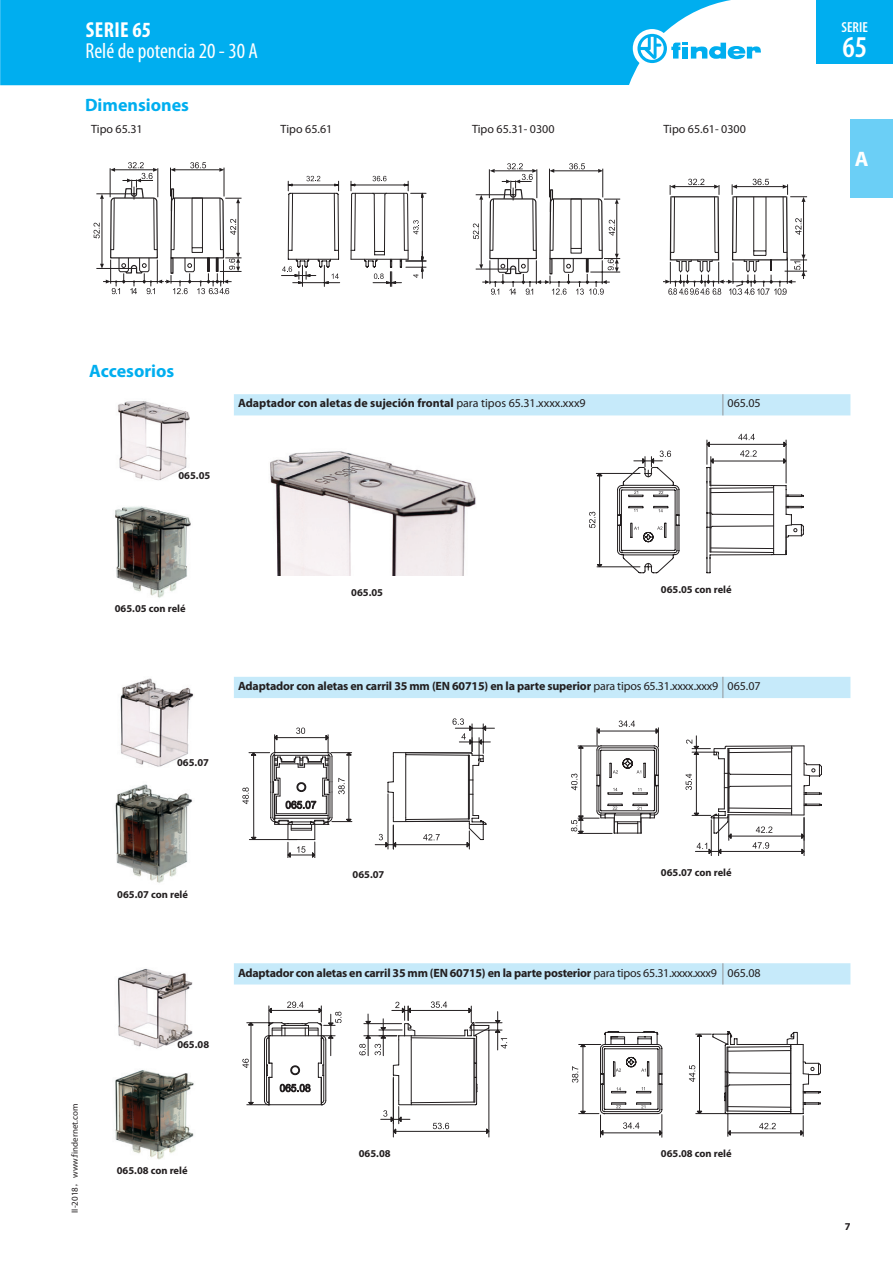
<style>
.page{position:relative;width:893px;height:1263px;background:#fff}
.page>*{position:absolute;margin:0;border:0;box-sizing:border-box;transform-origin:0 0}
.t1{font:600 condensed 30.3px "Myriad Pro";color:#fff}
.t2{font:condensed 21.75px "Myriad Pro";color:#fff}
.t3{font:700 condensed 21.75px "Myriad Pro";letter-spacing:.02em;color:#fff}
.t4{font:700 21px "Myriad Pro";color:#fff}
.t5{font:700 18px "Myriad Pro";color:#00aeef}
.t6{font:600 condensed 14.55px "Myriad Pro";color:#fff}
.t7{font:700 12px "Myriad Pro";letter-spacing:-.015em;color:#231f20}
.t8{font:12px "Myriad Pro";color:#231f20}
.t9{font:700 10.5px "Myriad Pro";color:#231f20}
.t10{font:9px "Myriad Pro";color:#231f20}
.s1{font-weight:400}
.s2{font-family:"Sim Hei"}
</style>
<div class="page">
<div style="left:850px;top:119px;width:43px;height:79px;background:#6bcff6"></div>
<div style="left:0;top:0;width:731px;height:85px;background:#00aeef"></div>
<div style="left:633px;top:29px;width:38px;height:39px;background:#fff;border-radius:50%"></div>
<svg style="left:637px;top:34px;width:124px;height:29px"></svg>
<div style="left:816px;top:0;width:77px;height:64px;background:#00aeef"></div>
<svg style="left:94px;top:162px;width:148px;height:132px"></svg>
<svg style="left:281px;top:176px;width:145px;height:110px"></svg>
<svg style="left:473px;top:163px;width:147px;height:132px"></svg>
<svg style="left:663px;top:179px;width:144px;height:116px"></svg>
<svg style="left:234px;top:394px;width:616px;height:590px"></svg>
<svg style="left:722px;top:394px;width:1px;height:21px"></svg>
<svg style="left:722px;top:677px;width:1px;height:21px"></svg>
<svg style="left:722px;top:963px;width:1px;height:21px"></svg>
<img style="left:118px;top:401px;width:72px;height:80px">
<img style="left:115px;top:506px;width:76px;height:92px">
<img style="left:238px;top:431px;width:258px;height:145px">
<hr style="left:596px;top:473px;width:44px;height:1px;background:#231f20">
<hr style="left:597px;top:566px;width:43px;height:1px;background:#231f20">
<hr style="left:599px;top:476px;width:1px;height:88px;background:#231f20">
<svg style="left:589px;top:512px;width:6px;height:16px"></svg>
<svg style="left:597px;top:473px;width:5px;height:3px"></svg>
<svg style="left:597px;top:564px;width:5px;height:3px"></svg>
<svg style="left:617px;top:434px;width:187px;height:139px"></svg>
<img style="left:120px;top:678px;width:74px;height:89px">
<img style="left:115px;top:784px;width:78px;height:99px">
<svg style="left:375px;top:718px;width:119px;height:131px"></svg>
<svg style="left:242px;top:727px;width:110px;height:131px"></svg>
<hr style="left:804px;top:817px;width:1px;height:39px;background:#231f20">
<hr style="left:711px;top:820px;width:1px;height:36px;background:#231f20">
<hr style="left:718px;top:813px;width:1px;height:43px;background:#231f20">
<svg style="left:571px;top:720px;width:88px;height:114px"></svg>
<svg style="left:685px;top:736px;width:137px;height:118px"></svg>
<hr style="left:581px;top:746px;width:1px;height:72px;background:#231f20">
<img style="left:117px;top:968px;width:76px;height:81px">
<img style="left:115px;top:1070px;width:79px;height:90px">
<svg style="left:242px;top:1001px;width:99px;height:105px"></svg>
<hr style="left:489px;top:1030px;width:1px;height:107px;background:#231f20">
<hr style="left:393px;top:1078px;width:1px;height:59px;background:#231f20">
<svg style="left:359px;top:1001px;width:148px;height:133px"></svg>
<svg style="left:689px;top:1031px;width:132px;height:105px"></svg>
<svg style="left:572px;top:1031px;width:91px;height:106px"></svg>
<hr style="left:583px;top:1046px;width:1px;height:66px;background:#231f20">
<h2 class="t3" style="left:86px;top:17px;width:67px">SERIE 65</h2>
<h2 class="t2" style="left:85px;top:38px;width:174px">Relé de potencia 20 - 30 A</h2>
<h3 class="t5" style="left:85px;top:93px;width:106px">Dimensiones</h3>
<p class="t8" style="left:91px;top:121px;width:53px">Tipo 65.31</p>
<p class="t8" style="left:281px;top:121px;width:53px">Tipo 65.61</p>
<p class="t8" style="left:472px;top:121px;width:84px">Tipo 65.31- 0300</p>
<p class="t8" style="left:663px;top:121px;width:84px">Tipo 65.61- 0300</p>
<h3 class="t5" style="left:89px;top:359px;width:87px">Accesorios</h3>
<p class="t9" style="left:178px;top:469px;width:33px">065.05</p>
<p class="t7" style="left:238px;top:396px;width:349px">Adaptador con aletas de sujeción frontal <span class="s1">para tipos 65.31.xxxx.xxx9</span></p>
<p class="t8" style="left:727px;top:396px;width:35px">065.05</p>
<p class="t9" style="left:115px;top:601px;width:72px">065.05 con relé</p>
<p class="t9" style="left:177px;top:755px;width:33px">065.07</p>
<p class="t9" style="left:351px;top:585px;width:33px">065.05</p>
<p class="t9" style="left:661px;top:583px;width:72px">065.05 con relé</p>
<p class="t7" style="left:238px;top:678px;width:524px">Adaptador con aletas en carril 35 mm (EN 60715) en la parte superior <span class="s1">para tipos 65.31.xxxx.xxx9 065.07</span></p>
<p class="t10" style="left:69px;top:1213px;width:111px;rotate:-90deg">II-2018<span class="s2">，</span>www.findernet.com</p>
<p class="t9" style="left:117px;top:887px;width:72px">065.07 con relé</p>
<p class="t9" style="left:177px;top:1037px;width:33px">065.08</p>
<p class="t9" style="left:352px;top:867px;width:33px">065.07</p>
<p class="t9" style="left:661px;top:865px;width:72px">065.07 con relé</p>
<p class="t7" style="left:238px;top:965px;width:524px">Adaptador con aletas en carril 35 mm (EN 60715) en la parte posterior <span class="s1">para tipos 65.31.xxxx.xxx9 065.08</span></p>
<p class="t9" style="left:117px;top:1163px;width:72px">065.08 con relé</p>
<p class="t9" style="left:359px;top:1146px;width:33px">065.08</p>
<p class="t9" style="left:661px;top:1147px;width:72px">065.08 con relé</p>
<p class="t6" style="left:842px;top:19px;width:28px">SERIE</p>
<h1 class="t1" style="left:842px;top:30px;width:26px">65</h1>
<h3 class="t4" style="left:855px;top:146px;width:15px">A</h3>
<p class="t9" style="left:845px;top:1219px;width:7px">7</p>
</div>
